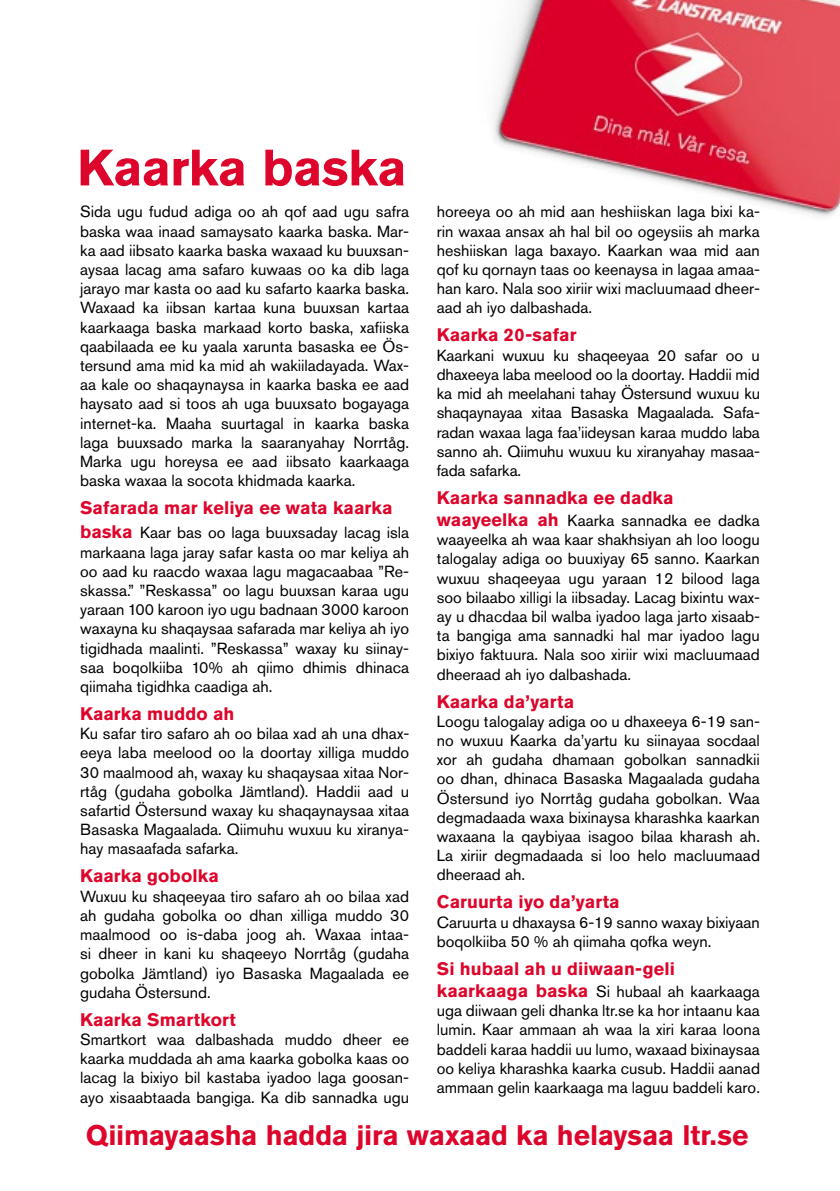
<style>
.page{position:relative;width:840px;height:1191px;background:#fff}
.page>*{position:absolute;margin:0;border:0;box-sizing:border-box;transform-origin:0 0}
.t1{font:700 50.6px "Akzidenz Grotesk Std";letter-spacing:-.01em;color:#dd052b}
.t2{font:700 28px "Akzidenz Grotesk Std";letter-spacing:-.01em;color:#dd052b}
.t3{font:700 18px "Akzidenz Grotesk Std";letter-spacing:.005em;color:#dd052b}
.t4{font:16px/19.2px "Akzidenz Grotesk Std";color:#000;text-align:justify}
.s1{font-weight:700;font-size:18px;color:#dd052b}
</style>
<div class="page">
<img style="left:493px;top:0;width:346px;height:217px">
<h1 class="t1" style="left:77px;top:138px;width:331px">Kaarka baska</h1>
<p class="t4" style="left:80px;top:202px;width:330px">Sida ugu fudud adiga oo ah qof aad ugu safra baska waa inaad samaysato kaarka baska. Mar&shy;ka aad iibsato kaarka baska waxaad ku buuxsan&shy;aysaa lacag ama safaro kuwaas oo ka dib laga jarayo mar kasta oo aad ku safarto kaarka baska.<br>Waxaad ka iibsan kartaa kuna buuxsan kartaa kaarkaaga baska markaad korto baska, xafiiska qaabilaada ee ku yaala xarunta basaska ee Ös&shy;tersund ama mid ka mid ah wakiiladayada. Wax&shy;aa kale oo shaqaynaysa in kaarka baska ee aad haysato aad si toos ah uga buuxsato bogayaga internet-ka. Maaha suurtagal in kaarka baska laga buuxsado marka la saaranyahay Norrtåg.<br>Marka ugu horeysa ee aad iibsato kaarkaaga baska waxaa la socota khidmada kaarka.</p>
<p class="t3" style="left:80px;top:497px;width:314px">Safarada mar keliya ee wata kaarka</p>
<p class="t4" style="left:80px;top:523px;width:330px"><span class="s1">baska</span> Kaar bas oo laga buuxsaday lacag isla markaana laga jaray safar kasta oo mar keliya ah oo aad ku raacdo waxaa lagu magacaabaa ”Re&shy;skassa.” ”Reskassa” oo lagu buuxsan karaa ugu yaraan 100 karoon iyo ugu badnaan 3000 karoon waxayna ku shaqaysaa safarada mar keliya ah iyo tigidhada maalinti. ”Reskassa” waxay ku siinay&shy;saa boqolkiiba 10% ah qiimo dhimis dhinaca qiimaha tigidhka caadiga ah.</p>
<p class="t3" style="left:80px;top:703px;width:156px">Kaarka muddo ah</p>
<p class="t4" style="left:80px;top:724px;width:330px">Ku safar tiro safaro ah oo bilaa xad ah una dhax&shy;eeya laba meelood oo la doortay xilliga muddo 30 maalmood ah, waxay ku shaqaysaa xitaa Nor&shy;rtåg (gudaha gobolka Jämtland). Haddii aad u safartid Östersund waxay ku shaqaynaysaa xitaa Basaska Magaalada. Qiimuhu wuxuu ku xiranya&shy;hay masaafada safarka.</p>
<p class="t3" style="left:80px;top:865px;width:140px">Kaarka gobolka</p>
<p class="t4" style="left:80px;top:886px;width:330px">Wuxuu ku shaqeeyaa tiro safaro ah oo bilaa xad ah gudaha gobolka oo dhan xilliga muddo 30 maalmood oo is-daba joog ah. Waxaa intaa&shy;si dheer in kani ku shaqeeyo Norrtåg (gudaha gobolka Jämtland) iyo Basaska Magaalada ee gudaha Östersund.</p>
<p class="t3" style="left:80px;top:1009px;width:157px">Kaarka Smartkort</p>
<p class="t4" style="left:80px;top:1029px;width:330px">Smartkort waa dalbashada muddo dheer ee kaarka muddada ah ama kaarka gobolka kaas oo lacag la bixiyo bil kastaba iyadoo laga goosan&shy;ayo xisaabtaada bangiga. Ka dib sannadka ugu</p>
<p class="t4" style="left:436px;top:202px;width:324px">horeeya oo ah mid aan heshiiskan laga bixi ka&shy;rin waxaa ansax ah hal bil oo ogeysiis ah marka heshiiskan laga baxayo. Kaarkan waa mid aan qof ku qornayn taas oo keenaysa in lagaa amaa&shy;han karo. Nala soo xiriir wixi macluumaad dheer&shy;aad ah iyo dalbashada.</p>
<p class="t3" style="left:436px;top:325px;width:141px">Kaarka 20-safar</p>
<p class="t4" style="left:436px;top:345px;width:324px">Kaarkani wuxuu ku shaqeeyaa 20 safar oo u dhaxeeya laba meelood oo la doortay. Haddii mid ka mid ah meelahani tahay Östersund wuxuu ku shaqaynayaa xitaa Basaska Magaalada. Safa&shy;radan waxaa laga faa’iideysan karaa muddo laba sanno ah. Qiimuhu wuxuu ku xiranyahay masaa&shy;fada safarka.</p>
<p class="t3" style="left:436px;top:487px;width:238px">Kaarka sannadka ee dadka</p>
<p class="t4" style="left:436px;top:510px;width:324px"><span class="s1">waayeelka ah</span> Kaarka sannadka ee dadka waayeelka ah waa kaar shakhsiyan ah loo loogu talogalay adiga oo buuxiyay 65 sanno. Kaarkan wuxuu shaqeeyaa ugu yaraan 12 bilood laga soo bilaabo xilligi la iibsaday. Lacag bixintu wax&shy;ay u dhacdaa bil walba iyadoo laga jarto xisaab&shy;ta bangiga ama sannadki hal mar iyadoo lagu bixiyo faktuura. Nala soo xiriir wixi macluumaad dheeraad ah iyo dalbashada.</p>
<p class="t3" style="left:436px;top:691px;width:139px">Kaarka da’yarta</p>
<p class="t4" style="left:436px;top:711px;width:324px">Loogu talogalay adiga oo u dhaxeeya 6-19 san&shy;no wuxuu Kaarka da’yartu ku siinayaa socdaal xor ah gudaha dhamaan gobolkan sannadkii oo dhan, dhinaca Basaska Magaalada gudaha Östersund iyo Norrtåg gudaha gobolkan. Waa degmadaada waxa bixinaysa kharashka kaarkan waxaana la qaybiyaa isagoo bilaa kharash ah.<br>La xiriir degmadaada si loo helo macluumaad dheeraad ah.</p>
<p class="t3" style="left:436px;top:891px;width:184px">Caruurta iyo da’yarta</p>
<p class="t4" style="left:436px;top:912px;width:324px">Caruurta u dhaxaysa 6-19 sanno waxay bixiyaan boqolkiiba 50 % ah qiimaha qofka weyn.</p>
<p class="t3" style="left:436px;top:958px;width:239px">Si hubaal ah u diiwaan-geli</p>
<p class="t4" style="left:436px;top:981px;width:324px"><span class="s1">kaarkaaga baska</span> Si hubaal ah kaarkaaga uga diiwaan geli dhanka ltr.se ka hor intaanu kaa lumin. Kaar ammaan ah waa la xiri karaa loona baddeli karaa haddii uu lumo, waxaad bixinaysaa oo keliya kharashka kaarka cusub. Haddii aanad ammaan gelin kaarkaaga ma laguu baddeli karo.</p>
<h2 class="t2" style="left:86px;top:1119px;width:664px">Qiimayaasha hadda jira waxaad ka helaysaa ltr.se</h2>
</div>
